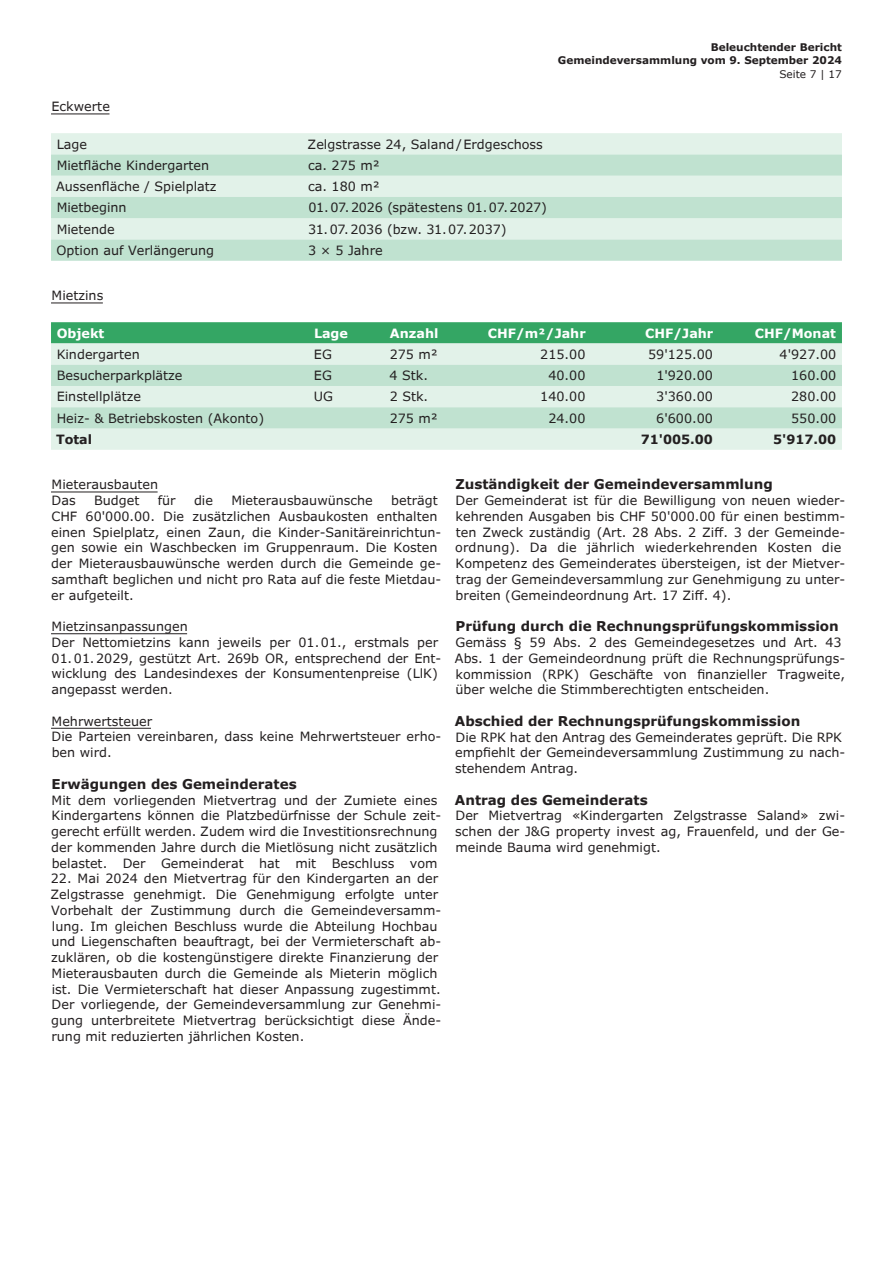
<style>
.page{position:relative;width:893px;height:1263px;background:#fff}
.page>*{position:absolute;margin:0;border:0;box-sizing:border-box;transform-origin:0 0}
.t1{font:700 13.5px "Verdana Pro";color:#231f20}
.t2{font:12.75px/15.8px "Verdana Pro";color:#231f20}
.t3{font:700 12.75px "Verdana Pro";color:#fff}
.t4{font:700 12.75px "Verdana Pro";color:#231f20}
.t5{font:700 10.5px/13.5px "Verdana Pro";color:#231f20;text-align:right}
.t6{font:10.5px "Verdana Pro";color:#231f20}
</style>
<div class="page">
<hr style="left:51px;top:114px;width:59px;height:1px;background:#231f20">
<hr style="left:51px;top:303px;width:52px;height:1px;background:#231f20">
<hr style="left:51px;top:492px;width:107px;height:1px;background:#231f20">
<hr style="left:51px;top:633px;width:136px;height:1px;background:#231f20">
<hr style="left:51px;top:728px;width:100px;height:1px;background:#231f20">
<div style="left:51px;top:133px;width:791px;height:21px;background:#e2f2e9"></div>
<svg style="left:51px;top:154px;width:791px;height:107px;background:#cde8da"></svg>
<div style="left:51px;top:322px;width:791px;height:21px;background:#34a664"></div>
<div style="left:51px;top:343px;width:791px;height:107px;background:#e2f2e9"></div>
<svg style="left:51px;top:365px;width:791px;height:63px;background:#cbe7d8"></svg>
<p class="t5" style="left:558px;top:40px;width:285px">Beleuchtender Bericht<br>Gemeindeversammlung vom 9. September 2024</p>
<p class="t6" style="left:779px;top:67px;width:64px">Seite 7 | 17</p>
<p class="t2" style="left:52px;top:99px;width:60px">Eckwerte</p>
<p class="t2" style="left:57px;top:136px;width:32px">Lage</p>
<p class="t2" style="left:308px;top:136px;width:237px">Zelgstrasse 24, Saland/Erdgeschoss</p>
<p class="t2" style="left:57px;top:158px;width:154px">Mietfläche Kindergarten</p>
<p class="t2" style="left:308px;top:158px;width:73px">ca. 275 m²</p>
<p class="t2" style="left:56px;top:179px;width:162px">Aussenfläche / Spielplatz</p>
<p class="t2" style="left:308px;top:179px;width:73px">ca. 180 m²</p>
<p class="t2" style="left:57px;top:200px;width:71px">Mietbeginn</p>
<p class="t2" style="left:309px;top:200px;width:240px">01.07.2026 (spätestens 01.07.2027)</p>
<p class="t2" style="left:57px;top:221px;width:60px">Mietende</p>
<p class="t2" style="left:308px;top:221px;width:200px">31.07.2036 (bzw. 31.07.2037)</p>
<p class="t2" style="left:57px;top:243px;width:159px">Option auf Verlängerung</p>
<p class="t2" style="left:308px;top:243px;width:76px">3 × 5 Jahre</p>
<p class="t2" style="left:52px;top:288px;width:53px">Mietzins</p>
<p class="t3" style="left:57px;top:325px;width:49px">Objekt</p>
<p class="t3" style="left:314px;top:325px;width:36px">Lage</p>
<p class="t3" style="left:390px;top:325px;width:50px">Anzahl</p>
<p class="t3" style="left:488px;top:325px;width:99px">CHF/m²/Jahr</p>
<p class="t3" style="left:645px;top:325px;width:69px">CHF/Jahr</p>
<p class="t3" style="left:755px;top:325px;width:83px">CHF/Monat</p>
<p class="t2" style="left:57px;top:347px;width:85px">Kindergarten</p>
<p class="t2" style="left:314px;top:347px;width:19px">EG</p>
<p class="t2" style="left:390px;top:347px;width:50px">275 m²</p>
<p class="t2" style="left:540px;top:347px;width:47px">215.00</p>
<p class="t2" style="left:648px;top:347px;width:66px">59'125.00</p>
<p class="t2" style="left:780px;top:347px;width:58px">4'927.00</p>
<p class="t2" style="left:57px;top:368px;width:127px">Besucherparkplätze</p>
<p class="t2" style="left:314px;top:368px;width:19px">EG</p>
<p class="t2" style="left:390px;top:368px;width:40px">4 Stk.</p>
<p class="t2" style="left:548px;top:368px;width:39px">40.00</p>
<p class="t2" style="left:656px;top:368px;width:58px">1'920.00</p>
<p class="t2" style="left:791px;top:368px;width:47px">160.00</p>
<p class="t2" style="left:57px;top:389px;width:86px">Einstellplätze</p>
<p class="t2" style="left:314px;top:389px;width:21px">UG</p>
<p class="t2" style="left:390px;top:389px;width:40px">2 Stk.</p>
<p class="t2" style="left:540px;top:389px;width:47px">140.00</p>
<p class="t2" style="left:656px;top:389px;width:58px">3'360.00</p>
<p class="t2" style="left:791px;top:389px;width:47px">280.00</p>
<p class="t2" style="left:57px;top:410px;width:209px">Heiz- &amp; Betriebskosten (Akonto)</p>
<p class="t2" style="left:390px;top:410px;width:50px">275 m²</p>
<p class="t2" style="left:548px;top:410px;width:39px">24.00</p>
<p class="t2" style="left:656px;top:410px;width:58px">6'600.00</p>
<p class="t2" style="left:791px;top:410px;width:47px">550.00</p>
<p class="t4" style="left:56px;top:431px;width:38px">Total</p>
<p class="t4" style="left:641px;top:431px;width:74px">71'005.00</p>
<p class="t4" style="left:773px;top:431px;width:65px">5'917.00</p>
<p class="t2" style="left:52px;top:477px;width:108px">Mieterausbauten<br>Das</p>
<p class="t1" style="left:455px;top:476px;width:319px">Zuständigkeit der Gemeindeversammlung</p>
<p class="t2" style="left:455px;top:493px;width:392px">Der Gemeinderat ist für die Bewilligung von neuen wieder&shy;kehrenden Ausgaben bis CHF 50'000.00 für einen bestimm&shy;ten Zweck zuständig (Art. 28 Abs. 2 Ziff. 3 der Gemeinde&shy;ordnung). Da die jährlich wiederkehrenden Kosten die Kompetenz des Gemeinderates übersteigen, ist der Mietver&shy;trag der Gemeindeversammlung zur Genehmigung zu unter&shy;breiten (Gemeindeordnung Art. 17 Ziff. 4).</p>
<p class="t1" style="left:456px;top:617px;width:385px">Prüfung durch die Rechnungsprüfungskommission</p>
<p class="t2" style="left:455px;top:635px;width:392px">Gemäss § 59 Abs. 2 des Gemeindegesetzes und Art. 43<br>Abs. 1 der Gemeindeordnung prüft die Rechnungsprüfungs&shy;kommission (RPK) Geschäfte von finanzieller Tragweite, über welche die Stimmberechtigten entscheiden.</p>
<p class="t1" style="left:455px;top:712px;width:347px">Abschied der Rechnungsprüfungskommission</p>
<p class="t2" style="left:455px;top:729px;width:392px">Die RPK hat den Antrag des Gemeinderates geprüft. Die RPK empfiehlt der Gemeindeversammlung Zustimmung zu nach&shy;stehendem Antrag.</p>
<p class="t1" style="left:455px;top:791px;width:194px">Antrag des Gemeinderats</p>
<p class="t2" style="left:455px;top:808px;width:391px;text-align:justify">Der Mietvertrag «Kindergarten Zelgstrasse Saland» zwi&shy;schen der J&amp;G property invest ag, Frauenfeld, und der Ge&shy;meinde Bauma wird genehmigt.</p>
<p class="t2" style="left:94px;top:493px;width:47px">Budget</p>
<p class="t2" style="left:158px;top:493px;width:20px">für</p>
<p class="t2" style="left:194px;top:493px;width:21px">die</p>
<p class="t2" style="left:231px;top:493px;width:143px">Mieterausbauwünsche</p>
<p class="t2" style="left:51px;top:493px;width:392px;text-indent:340px">beträgt CHF 60'000.00. Die zusätzlichen Ausbaukosten enthalten einen Spielplatz, einen Zaun, die Kinder-Sanitäreinrichtun&shy;gen sowie ein Waschbecken im Gruppenraum. Die Kosten der Mieterausbauwünsche werden durch die Gemeinde ge&shy;samthaft beglichen und nicht pro Rata auf die feste Mietdau&shy;er aufgeteilt.</p>
<p class="t2" style="left:51px;top:619px;width:391px">Mietzinsanpassungen<br>Der Nettomietzins kann jeweils per 01.01., erstmals per 01.01.2029, gestützt Art. 269b OR, entsprechend der Ent&shy;wicklung des Landesindexes der Konsumentenpreise (LlK) angepasst werden.</p>
<p class="t2" style="left:52px;top:713px;width:391px">Mehrwertsteuer<br>Die Parteien vereinbaren, dass keine Mehrwertsteuer erho&shy;ben wird.</p>
<p class="t1" style="left:52px;top:775px;width:247px">Erwägungen des Gemeinderates</p>
<p class="t2" style="left:51px;top:792px;width:392px">Mit dem vorliegenden Mietvertrag und der Zumiete eines Kindergartens können die Platzbedürfnisse der Schule zeit&shy;gerecht erfüllt werden. Zudem wird die Investitionsrechnung der kommenden Jahre durch die Mietlösung nicht zusätzlich belastet. Der Gemeinderat hat mit Beschluss vom</p>
<p class="t2" style="left:51px;top:871px;width:392px">22. Mai 2024 den Mietvertrag für den Kindergarten an der Zelgstrasse genehmigt. Die Genehmigung erfolgte unter Vorbehalt der Zustimmung durch die Gemeindeversamm&shy;lung. Im gleichen Beschluss wurde die Abteilung Hochbau und Liegenschaften beauftragt, bei der Vermieterschaft ab&shy;zuklären, ob die kostengünstigere direkte Finanzierung der Mieterausbauten durch die Gemeinde als Mieterin möglich ist. Die Vermieterschaft hat dieser Anpassung zugestimmt.<br>Der vorliegende, der Gemeindeversammlung zur Genehmi&shy;gung unterbreitete Mietvertrag berücksichtigt diese Ände&shy;rung mit reduzierten jährlichen Kosten.</p>
</div>
